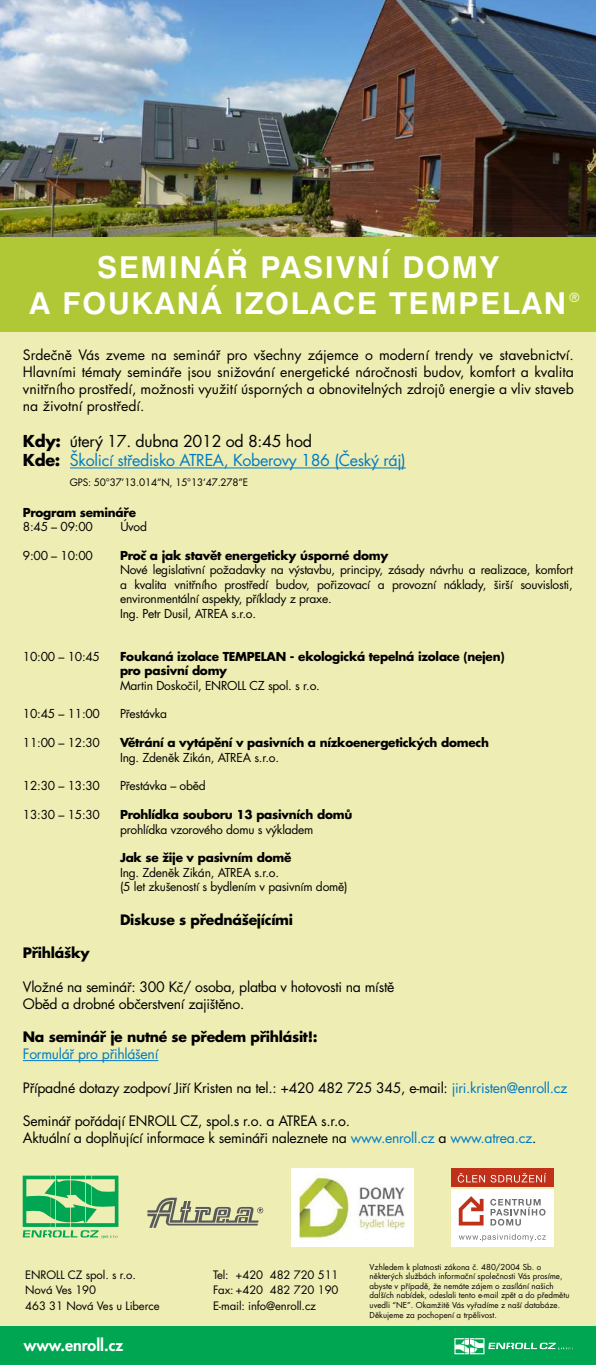
<style>
.page{position:relative;width:596px;height:1365px;background:#fff}
.page>*{position:absolute;margin:0;border:0;box-sizing:border-box;transform-origin:0 0}
.t1{font:700 30.2px/36.2px "Swiss 721 BTCE";letter-spacing:.06em;color:#fff;text-align:center}
.t2{font:16px "Futura CE";letter-spacing:-.02em;color:#007bc3}
.t3{font:16px "Futura CE";letter-spacing:-.02em;color:#000}
.t4{font:800 16px "Futura CE";color:#fff}
.t5{font:14px/16.8px "Futura CE";letter-spacing:-.02em;color:#000;text-align:justify}
.t6{font:700 14px "Futura CE";letter-spacing:-.02em;color:#000}
.t7{font:14px "Futura CE";letter-spacing:-.02em;color:#007bc3}
.t8{font:12.3px "Futura CE";color:#fff}
.t9{font:12px/14.4px "Futura CE";letter-spacing:-.02em;color:#000;text-align:justify}
.t10{font:700 12px "Futura CE";letter-spacing:-.02em;color:#000}
.t11{font:11.3px "Futura CE";letter-spacing:-.01em;color:#000}
.t12{font:10px "Futura CE";letter-spacing:-.02em;color:#000}
.t13{font:8px/9.6px "Futura CE";color:#000}
.s1{font-weight:700}
.s2{font-weight:700;color:#000}
.s3{color:#007bc3}
</style>
<div class="page">
<div style="left:0;top:0;width:595px;height:1365px;background:#eeedb4"></div>
<hr style="left:70px;top:468px;width:335px;height:1px;background:#007bc3">
<hr style="left:23px;top:1060px;width:135px;height:1px;background:#007bc3">
<div style="left:0;top:1327px;width:595px;height:38px;background:#00a651"></div>
<svg style="left:454px;top:1338px;width:117px;height:16px"></svg>
<div style="left:0;top:237px;width:595px;height:95px;background:#b0c836"></div>
<img style="left:0;top:0;width:595px;height:237px">
<svg style="left:147px;top:1197px;width:116px;height:31px"></svg>
<svg style="left:23px;top:1176px;width:95px;height:62px"></svg>
<img style="left:292px;top:1168px;width:121px;height:78px">
<div style="left:450px;top:1189px;width:103px;height:57px;background:#fff"></div>
<div style="left:450px;top:1168px;width:103px;height:19px;background:#c0311a"></div>
<svg style="left:490px;top:1199px;width:55px;height:27px"></svg>
<svg style="left:458px;top:1196px;width:25px;height:29px"></svg>
<svg style="left:457px;top:1173px;width:27px;height:9px"></svg>
<svg style="left:490px;top:1173px;width:56px;height:9px"></svg>
<svg style="left:458px;top:1234px;width:87px;height:7px"></svg>
<p class="t1" style="left:30px;top:248px;width:538px">SEMINÁŘ PASIVNÍ DOMY<br>A FOUKANÁ IZOLACE TEMPELAN</p>
<p class="t8" style="left:569px;top:289px;width:11px">®</p>
<p class="t5" style="left:23px;top:348px;width:552px">Srdečně Vás zveme na seminář pro všechny zájemce o moderní trendy ve stavebnictví.<br>Hlavními tématy semináře jsou snižování energetické náročnosti budov, komfort a kvalita vnitřního prostředí, možnosti využití úsporných a obnovitelných zdrojů energie a vliv staveb na životní prostředí.</p>
<p class="t3" style="left:23px;top:430px;width:290px"><span class="s1">Kdy:</span> úterý 17. dubna 2012 od 8:45 hod</p>
<p class="t2" style="left:23px;top:449px;width:384px"><span class="s2">Kde:</span> Školicí středisko ATREA, Koberovy 186 (Český ráj)</p>
<p class="t12" style="left:70px;top:475px;width:179px">GPS: 50°37’13.014”N, 15°13’47.278”E</p>
<p class="t10" style="left:23px;top:506px;width:115px">Program semináře</p>
<p class="t9" style="left:23px;top:520px;width:71px">8:45 – 09:00</p>
<p class="t9" style="left:120px;top:520px;width:28px">Úvod</p>
<p class="t9" style="left:23px;top:549px;width:71px">9:00 – 10:00</p>
<p class="t10" style="left:120px;top:549px;width:270px">Proč a jak stavět energeticky úsporné domy</p>
<p class="t9" style="left:120px;top:564px;width:454px">Nové legislativní požadavky na výstavbu, principy, zásady návrhu a realizace, komfort a kvalita vnitřního prostředí budov, pořizovací a provozní náklady, širší souvislosti, environmentální aspekty, příklady z praxe.</p>
<p class="t9" style="left:120px;top:607px;width:138px">Ing. Petr Dusil, ATREA s.r.o.</p>
<p class="t9" style="left:23px;top:650px;width:79px">10:00 – 10:45</p>
<p class="t10" style="left:120px;top:650px;width:386px">Foukaná izolace TEMPELAN - ekologická tepelná izolace (nejen)</p>
<p class="t10" style="left:120px;top:664px;width:109px">pro pasivní domy</p>
<p class="t9" style="left:120px;top:679px;width:201px">Martin Doskočil, ENROLL CZ spol. s r.o.</p>
<p class="t9" style="left:23px;top:708px;width:79px">10:45 – 11:00</p>
<p class="t9" style="left:120px;top:708px;width:49px">Přestávka</p>
<p class="t9" style="left:23px;top:736px;width:79px">11:00 – 12:30</p>
<p class="t10" style="left:120px;top:736px;width:370px">Větrání a vytápění v pasivních a nízkoenergetických domech</p>
<p class="t9" style="left:120px;top:751px;width:160px">Ing. Zdeněk Zikán, ATREA s.r.o.</p>
<p class="t9" style="left:23px;top:780px;width:79px">12:30 – 13:30</p>
<p class="t9" style="left:120px;top:780px;width:87px">Přestávka – oběd</p>
<p class="t9" style="left:23px;top:808px;width:79px">13:30 – 15:30</p>
<p class="t10" style="left:120px;top:808px;width:233px">Prohlídka souboru 13 pasivních domů</p>
<p class="t9" style="left:120px;top:823px;width:195px">prohlídka vzorového domu s výkladem</p>
<p class="t10" style="left:120px;top:851px;width:173px">Jak se žije v pasivním domě</p>
<p class="t9" style="left:120px;top:866px;width:160px">Ing. Zdeněk Zikán, ATREA s.r.o.</p>
<p class="t9" style="left:120px;top:880px;width:229px">(5 let zkušeností s bydlením v pasivním domě)</p>
<p class="t6" style="left:120px;top:912px;width:174px">Diskuse s přednášejícími</p>
<p class="t6" style="left:23px;top:945px;width:68px">Přihlášky</p>
<p class="t5" style="left:23px;top:979px;width:372px">Vložné na seminář: 300 Kč/ osoba, platba v hotovosti na místě</p>
<p class="t5" style="left:23px;top:996px;width:223px">Oběd a drobné občerstvení zajištěno.</p>
<p class="t6" style="left:23px;top:1029px;width:296px">Na seminář je nutné se předem přihlásit!:</p>
<p class="t7" style="left:23px;top:1044px;width:137px">Formulář pro přihlášení</p>
<p class="t5" style="left:23px;top:1080px;width:545px">Případné dotazy zodpoví Jiří Kristen na tel.: +420 482 725 345, e-mail: <span class="s3">jiri.kristen@enroll.cz</span></p>
<p class="t5" style="left:23px;top:1114px;width:328px">Seminář pořádají ENROLL CZ, spol.s r.o. a ATREA s.r.o.</p>
<p class="t5" style="left:23px;top:1131px;width:514px">Aktuální a doplňující informace k semináři naleznete na <span class="s3">www.enroll.cz</span> a <span class="s3">www.atrea.cz</span>.</p>
<p class="t11" style="left:25px;top:1267px;width:112px">ENROLL CZ spol. s r.o.</p>
<p class="t11" style="left:25px;top:1282px;width:72px">Nová Ves 190</p>
<p class="t11" style="left:25px;top:1298px;width:136px">463 31 Nová Ves u Liberce</p>
<p class="t4" style="left:24px;top:1334px;width:101px">www.enroll.cz</p>
<p class="t11" style="left:213px;top:1267px;width:127px">Tel: +420 482 720 511</p>
<p class="t11" style="left:213px;top:1282px;width:127px">Fax: +420 482 720 190</p>
<p class="t11" style="left:213px;top:1298px;width:105px">E-mail: info@enroll.cz</p>
<p class="t13" style="left:369px;top:1262px;width:201px">Vzhledem k platnosti zákona č. 480/2004 Sb. o některých službách informační společnosti Vás prosíme, abyste v případě, že nemáte zájem o zasílání našich dalších nabídek, odeslali tento e-mail zpět a do předmětu uvedli “NE”. Okamžitě Vás vyřadíme z naší databáze.<br>Děkujeme za pochopení a trpělivost.</p>
</div>
